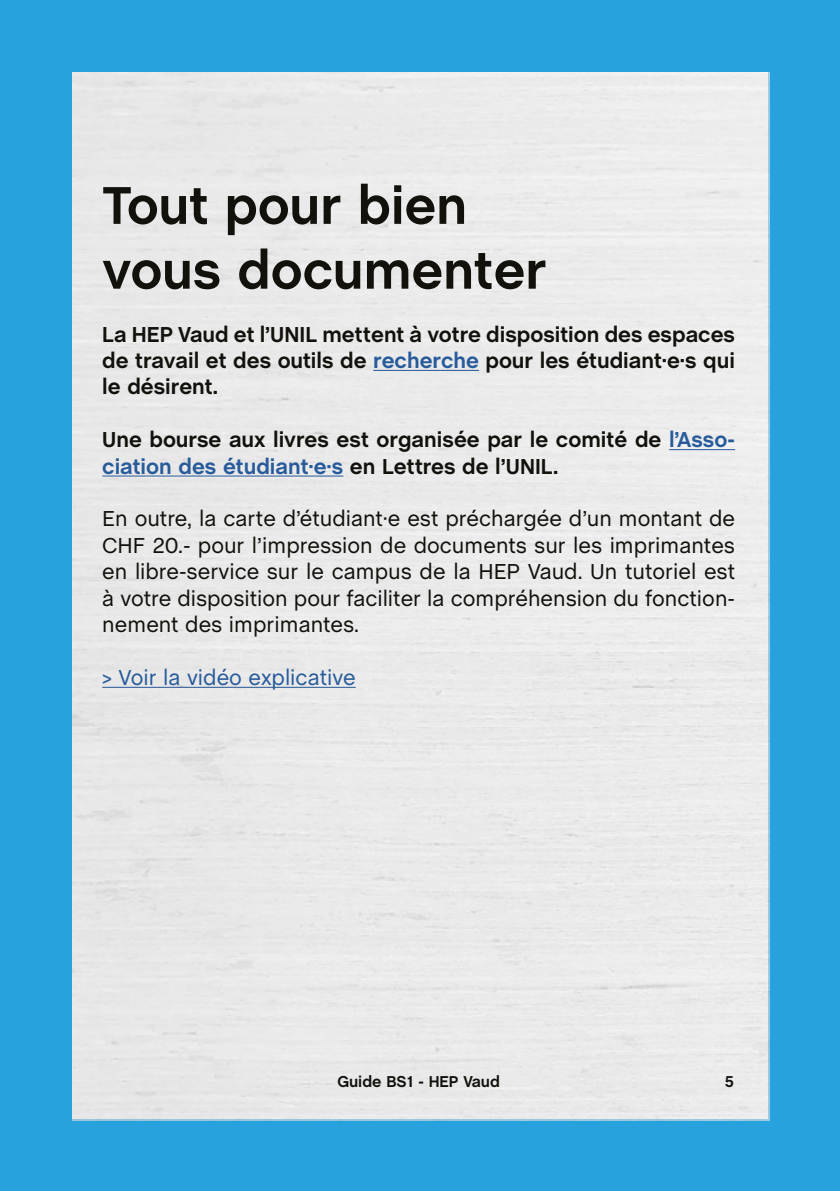
<style>
.page{position:relative;width:840px;height:1191px;background:#fff}
.page>*{position:absolute;margin:0;border:0;box-sizing:border-box;transform-origin:0 0}
.t1{font:700 54px/64.8px "Chalet";color:#12110c}
.t2{font:22px/26.4px "Chalet";color:#12110c;text-align:justify}
.t3{font:700 22px/26.4px "Chalet";color:#12110c;text-align:justify}
.t4{font:22px "Chalet";color:#275b9b}
.t5{font:700 16px "Chalet";color:#12110c}
.s1{color:#275b9b}
</style>
<div class="page">
<div style="left:0;top:0;width:839px;height:1191px;background:#28a2dc"></div>
<div style="left:72px;top:72px;width:696px;height:1048px;background:#eaeaea"></div>
<hr style="left:373px;top:370px;width:105px;height:1px;background:#275b9b">
<hr style="left:668px;top:449px;width:66px;height:1px;background:#275b9b">
<hr style="left:102px;top:475px;width:241px;height:1px;background:#275b9b">
<hr style="left:102px;top:687px;width:253px;height:1px;background:#275b9b">
<h1 class="t1" style="left:102px;top:176px;width:445px">Tout pour bien vous documenter</h1>
<p class="t3" style="left:102px;top:322px;width:634px">La HEP Vaud et l’UNIL mettent à votre disposition des espaces de travail et des outils de <span class="s1">recherche</span> pour les étudiant·e·s qui le désirent.</p>
<p class="t3" style="left:102px;top:428px;width:634px">Une bourse aux livres est organisée par le comité de <span class="s1">l’Asso&shy;ciation des étudiant·e·s</span> en Lettres de l’UNIL.</p>
<p class="t2" style="left:102px;top:506px;width:634px">En outre, la carte d’étudiant·e est préchargée d’un montant de CHF 20.- pour l’impression de documents sur les imprimantes en libre-service sur le campus de la HEP Vaud. Un tutoriel est à votre disposition pour faciliter la compréhension du fonction&shy;nement des imprimantes.</p>
<p class="t4" style="left:102px;top:664px;width:255px">&gt; Voir la vidéo explicative</p>
<p class="t5" style="left:337px;top:1071px;width:164px">Guide BS1 - HEP Vaud</p>
<p class="t5" style="left:724px;top:1071px;width:11px">5</p>
</div>
